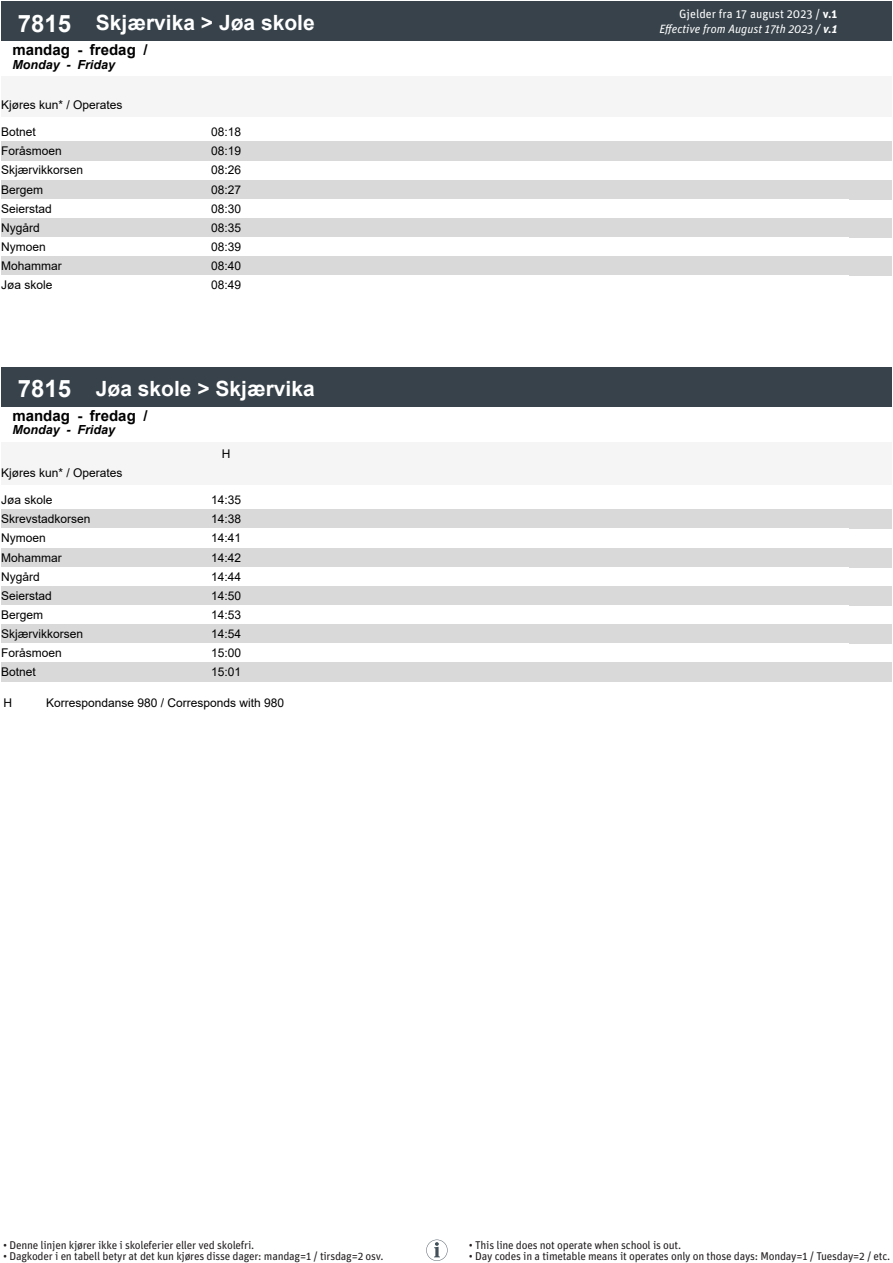
<style>
.page{position:relative;width:893px;height:1263px;background:#fff}
.page>*{position:absolute;margin:0;border:0;box-sizing:border-box;transform-origin:0 0}
.t1{font:700 21px "Arial";color:#fff}
.t2{font:700 15px "Arial";color:#000}
.t3{font:italic 700 12.45px "Arial";color:#000}
.t4{font:12px "Arial";color:#000}
.t5{font:italic 12px/14.4px "Unit Pro";color:#fff;text-align:right}
.t6{font:11.25px "Unit Pro";letter-spacing:-.02em;color:#231f20}
.s1{font-size:24px}
.s2{font-style:normal}
.s3{font-weight:700;font-style:normal}
.s4{font-weight:700}
</style>
<div class="page">
<div style="left:1px;top:77px;width:191px;height:40px;background:#f5f5f5"></div>
<div style="left:192px;top:77px;width:68px;height:40px;background:#f5f5f5"></div>
<div style="left:260px;top:77px;width:68px;height:40px;background:#f5f5f5"></div>
<div style="left:328px;top:77px;width:67px;height:40px;background:#f5f5f5"></div>
<div style="left:395px;top:77px;width:68px;height:40px;background:#f5f5f5"></div>
<div style="left:463px;top:77px;width:67px;height:40px;background:#f5f5f5"></div>
<div style="left:530px;top:77px;width:68px;height:40px;background:#f5f5f5"></div>
<div style="left:598px;top:77px;width:67px;height:40px;background:#f5f5f5"></div>
<div style="left:665px;top:77px;width:68px;height:40px;background:#f5f5f5"></div>
<div style="left:733px;top:77px;width:67px;height:40px;background:#f5f5f5"></div>
<div style="left:800px;top:77px;width:92px;height:40px;background:#f5f5f5"></div>
<div style="left:1px;top:1px;width:87px;height:40px;background:#37424a"></div>
<div style="left:88px;top:1px;width:804px;height:40px;background:#37424a"></div>
<div style="left:1px;top:142px;width:891px;height:19px;background:#d9d9d9"></div>
<div style="left:1px;top:180px;width:891px;height:19px;background:#d9d9d9"></div>
<div style="left:1px;top:218px;width:891px;height:19px;background:#d9d9d9"></div>
<div style="left:1px;top:257px;width:891px;height:19px;background:#d9d9d9"></div>
<div style="left:1px;top:442px;width:191px;height:43px;background:#f5f5f5"></div>
<div style="left:192px;top:442px;width:68px;height:43px;background:#f5f5f5"></div>
<div style="left:260px;top:442px;width:68px;height:43px;background:#f5f5f5"></div>
<div style="left:328px;top:442px;width:67px;height:43px;background:#f5f5f5"></div>
<div style="left:395px;top:442px;width:68px;height:43px;background:#f5f5f5"></div>
<div style="left:463px;top:442px;width:67px;height:43px;background:#f5f5f5"></div>
<div style="left:530px;top:442px;width:68px;height:43px;background:#f5f5f5"></div>
<div style="left:598px;top:442px;width:67px;height:43px;background:#f5f5f5"></div>
<div style="left:665px;top:442px;width:68px;height:43px;background:#f5f5f5"></div>
<div style="left:733px;top:442px;width:67px;height:43px;background:#f5f5f5"></div>
<div style="left:800px;top:442px;width:92px;height:43px;background:#f5f5f5"></div>
<div style="left:1px;top:367px;width:87px;height:39px;background:#37424a"></div>
<div style="left:88px;top:367px;width:804px;height:39px;background:#37424a"></div>
<div style="left:1px;top:510px;width:891px;height:19px;background:#d9d9d9"></div>
<div style="left:1px;top:548px;width:891px;height:19px;background:#d9d9d9"></div>
<div style="left:1px;top:586px;width:891px;height:19px;background:#d9d9d9"></div>
<div style="left:1px;top:625px;width:891px;height:19px;background:#d9d9d9"></div>
<div style="left:1px;top:663px;width:891px;height:19px;background:#d9d9d9"></div>
<svg style="left:426px;top:1239px;width:22px;height:22px"></svg>
<p class="t1" style="left:18px;top:8px;width:299px"><span class="s1">7815</span> Skjærvika &gt; Jøa skole</p>
<p class="t2" style="left:12px;top:39px;width:137px">mandag - fredag /</p>
<p class="t3" style="left:12px;top:56px;width:104px">Monday - Friday</p>
<p class="t4" style="left:1px;top:97px;width:123px">Kjøres kun* / Operates</p>
<p class="t4" style="left:1px;top:124px;width:36px">Botnet</p>
<p class="t4" style="left:211px;top:124px;width:32px">08:18</p>
<p class="t4" style="left:1px;top:143px;width:62px">Foråsmoen</p>
<p class="t4" style="left:211px;top:143px;width:32px">08:19</p>
<p class="t4" style="left:1px;top:162px;width:83px">Skjærvikkorsen</p>
<p class="t4" style="left:211px;top:162px;width:32px">08:26</p>
<p class="t4" style="left:1px;top:181px;width:44px">Bergem</p>
<p class="t4" style="left:211px;top:181px;width:32px">08:27</p>
<p class="t4" style="left:1px;top:200px;width:52px">Seierstad</p>
<p class="t4" style="left:211px;top:200px;width:32px">08:30</p>
<p class="t4" style="left:1px;top:219px;width:40px">Nygård</p>
<p class="t4" style="left:211px;top:219px;width:32px">08:35</p>
<p class="t4" style="left:1px;top:239px;width:46px">Nymoen</p>
<p class="t4" style="left:211px;top:239px;width:32px">08:39</p>
<p class="t4" style="left:1px;top:258px;width:62px">Mohammar</p>
<p class="t4" style="left:211px;top:258px;width:32px">08:40</p>
<p class="t4" style="left:1px;top:277px;width:53px">Jøa skole</p>
<p class="t4" style="left:211px;top:277px;width:32px">08:49</p>
<p class="t1" style="left:18px;top:374px;width:299px"><span class="s1">7815</span> Jøa skole &gt; Skjærvika</p>
<p class="t2" style="left:12px;top:405px;width:137px">mandag - fredag /</p>
<p class="t3" style="left:12px;top:422px;width:104px">Monday - Friday</p>
<p class="t4" style="left:1px;top:465px;width:123px">Kjøres kun* / Operates</p>
<p class="t4" style="left:222px;top:445px;width:10px">H</p>
<p class="t4" style="left:1px;top:492px;width:53px">Jøa skole</p>
<p class="t4" style="left:211px;top:492px;width:32px">14:35</p>
<p class="t4" style="left:1px;top:511px;width:91px">Skrevstadkorsen</p>
<p class="t4" style="left:211px;top:511px;width:32px">14:38</p>
<p class="t4" style="left:1px;top:530px;width:46px">Nymoen</p>
<p class="t4" style="left:211px;top:530px;width:32px">14:41</p>
<p class="t4" style="left:1px;top:549px;width:62px">Mohammar</p>
<p class="t4" style="left:211px;top:549px;width:32px">14:42</p>
<p class="t4" style="left:1px;top:568px;width:40px">Nygård</p>
<p class="t4" style="left:211px;top:568px;width:32px">14:44</p>
<p class="t4" style="left:1px;top:587px;width:52px">Seierstad</p>
<p class="t4" style="left:211px;top:587px;width:32px">14:50</p>
<p class="t4" style="left:1px;top:606px;width:44px">Bergem</p>
<p class="t4" style="left:211px;top:606px;width:32px">14:53</p>
<p class="t4" style="left:1px;top:626px;width:83px">Skjærvikkorsen</p>
<p class="t4" style="left:211px;top:626px;width:32px">14:54</p>
<p class="t4" style="left:1px;top:645px;width:62px">Foråsmoen</p>
<p class="t4" style="left:211px;top:645px;width:32px">15:00</p>
<p class="t4" style="left:1px;top:664px;width:36px">Botnet</p>
<p class="t4" style="left:211px;top:664px;width:32px">15:01</p>
<p class="t4" style="left:3px;top:694px;width:10px">H</p>
<p class="t4" style="left:46px;top:694px;width:240px">Korrespondanse 980 / Corresponds with 980</p>
<p class="t5" style="left:659px;top:6px;width:179px"><span class="s2">Gjelder fra 17 august 2023 /</span> <span class="s3">v.1<br></span>Effective from August 17th 2023 / <span class="s4">v.1</span></p>
<p class="t6" style="left:3px;top:1237px;width:253px">• Denne linjen kjører ikke i skoleferier eller ved skolefri.</p>
<p class="t6" style="left:3px;top:1248px;width:382px">• Dagkoder i en tabell betyr at det kun kjøres disse dager: mandag=1 / tirsdag=2 osv.</p>
<p class="t6" style="left:469px;top:1237px;width:214px">• This line does not operate when school is out.</p>
<p class="t6" style="left:469px;top:1248px;width:423px">• Day codes in a timetable means it operates only on those days: Monday=1 / Tuesday=2 / etc.</p>
</div>
